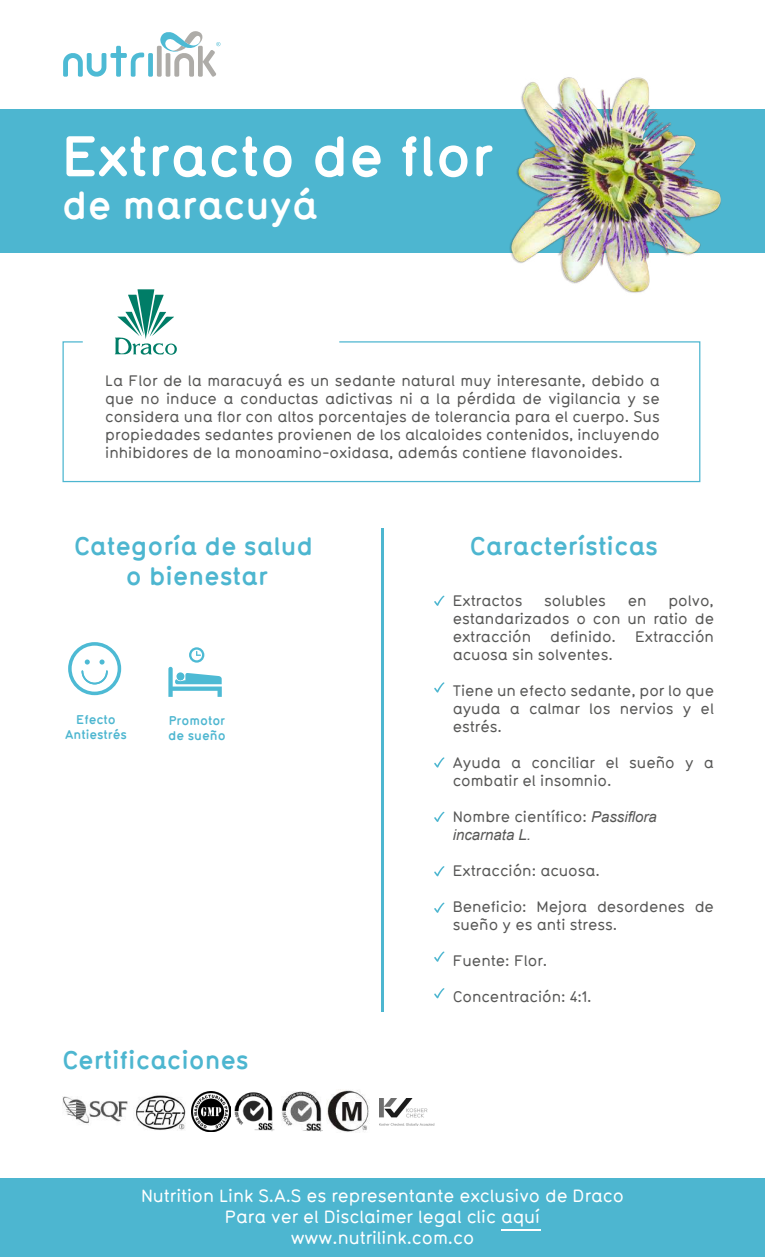
<style>
.page{position:relative;width:765px;height:1257px;background:#fff}
.page>*{position:absolute;margin:0;border:0;box-sizing:border-box;transform-origin:0 0}
.t1{font:700 56.25px "Typ 1451";color:#fff}
.t2{font:700 38.75px "Typ 1451";color:#fff}
.t3{font:700 25px/30px "Typ 1451";color:#4db6d0;text-align:center}
.t4{font:500 17.5px/21px "Typ 1451";color:#fff;text-align:center}
.t5{font:500 15px/18px "Typ 1451";color:#575756;text-align:justify}
.t6{font:italic 15px "Arial";color:#575756}
.t7{font:700 12.5px/15px "Typ 1451";color:#4db6d0}
.s1{font-family:"Arial";font-weight:400;font-style:italic}
</style>
<div class="page">
<div style="left:0;top:109px;width:765px;height:144px;background:#4db6d0"></div>
<div style="left:148px;top:53px;width:5px;height:24px;background:#4dbad4;border-radius:2px"></div>
<svg style="left:63px;top:46px;width:81px;height:31px"></svg>
<svg style="left:157px;top:31px;width:63px;height:46px"></svg>
<hr style="left:381px;top:529px;width:3px;height:483px;background:#4db6d0">
<svg style="left:62px;top:341px;width:639px;height:142px"></svg>
<svg style="left:434px;top:596px;width:10px;height:10px"></svg>
<svg style="left:434px;top:812px;width:10px;height:10px"></svg>
<svg style="left:434px;top:866px;width:10px;height:10px"></svg>
<svg style="left:434px;top:903px;width:10px;height:10px"></svg>
<svg style="left:434px;top:952px;width:10px;height:10px"></svg>
<svg style="left:434px;top:988px;width:10px;height:10px"></svg>
<svg style="left:434px;top:682px;width:10px;height:11px"></svg>
<svg style="left:434px;top:757px;width:10px;height:11px"></svg>
<div style="left:0;top:1179px;width:765px;height:78px;background:#4db6d0"></div>
<hr style="left:501px;top:1230px;width:40px;height:1px;background:#fff">
<div style="left:165px;top:344px;width:12px;height:11px;background:#007d67;border-radius:50%"></div>
<svg style="left:115px;top:289px;width:60px;height:66px"></svg>
<img style="left:379px;top:1098px;width:56px;height:28px">
<img style="left:191px;top:1091px;width:84px;height:40px">
<img style="left:136px;top:1095px;width:49px;height:35px">
<img style="left:282px;top:1092px;width:40px;height:39px">
<img style="left:327px;top:1090px;width:42px;height:42px">
<img style="left:63px;top:1097px;width:65px;height:27px">
<img style="left:509px;top:77px;width:212px;height:216px">
<svg style="left:68px;top:642px;width:53px;height:53px"></svg>
<svg style="left:168px;top:647px;width:54px;height:50px"></svg>
<h1 class="t1" style="left:61px;top:116px;width:434px">Extracto de flor</h1>
<h2 class="t2" style="left:62px;top:178px;width:258px">de maracuyá</h2>
<p class="t5" style="left:105px;top:371px;width:556px">La Flor de la maracuyá es un sedante natural muy interesante, debido a que no induce a conductas adictivas ni a la pérdida de vigilancia y se considera una flor con altos porcentajes de tolerancia para el cuerpo. Sus propiedades sedantes provienen de los alcaloides contenidos, incluyendo inhibidores de la monoamino-oxidasa, además contiene flavonoides.</p>
<h3 class="t3" style="left:74px;top:530px;width:241px">Categoría de salud o bienestar</h3>
<p class="t7" style="left:65px;top:712px;width:63px;text-align:center">Efecto<br>Antiestrés</p>
<p class="t7" style="left:168px;top:712px;width:59px">Promotor de sueño</p>
<h3 class="t3" style="left:62px;top:1044px;width:188px">Certificaciones</h3>
<h3 class="t3" style="left:470px;top:530px;width:190px">Características</h3>
<p class="t5" style="left:453px;top:591px;width:263px;text-indent:216px">polvo, estandarizados o con un ratio de extracción</p>
<p class="t5" style="left:453px;top:591px;width:71px">Extractos</p>
<p class="t5" style="left:544px;top:591px;width:63px">solubles</p>
<p class="t5" style="left:628px;top:591px;width:20px">en</p>
<p class="t5" style="left:550px;top:627px;width:67px">definido.</p>
<p class="t5" style="left:635px;top:627px;width:80px">Extracción</p>
<p class="t5" style="left:453px;top:645px;width:162px">acuosa sin solventes.</p>
<p class="t5" style="left:453px;top:681px;width:263px">Tiene un efecto sedante, por lo que ayuda a calmar los nervios y el estrés.</p>
<p class="t5" style="left:453px;top:753px;width:263px">Ayuda a conciliar el sueño y a combatir el insomnio.</p>
<p class="t5" style="left:453px;top:807px;width:206px">Nombre científico: <span class="s1">Passiflora</span></p>
<p class="t6" style="left:453px;top:825px;width:80px">incarnata L.</p>
<p class="t5" style="left:453px;top:861px;width:149px">Extracción: acuosa.</p>
<p class="t5" style="left:453px;top:897px;width:263px">Beneficio: Mejora desordenes de sueño y es anti stress.</p>
<p class="t5" style="left:453px;top:951px;width:96px">Fuente: Flor.</p>
<p class="t5" style="left:453px;top:987px;width:140px">Concentración: 4:1.</p>
<p class="t4" style="left:141px;top:1184px;width:484px">Nutrition Link S.A.S es representante exclusivo de Draco<br>Para ver el Disclaimer legal clic aquí www.nutrilink.com.co</p>
</div>
